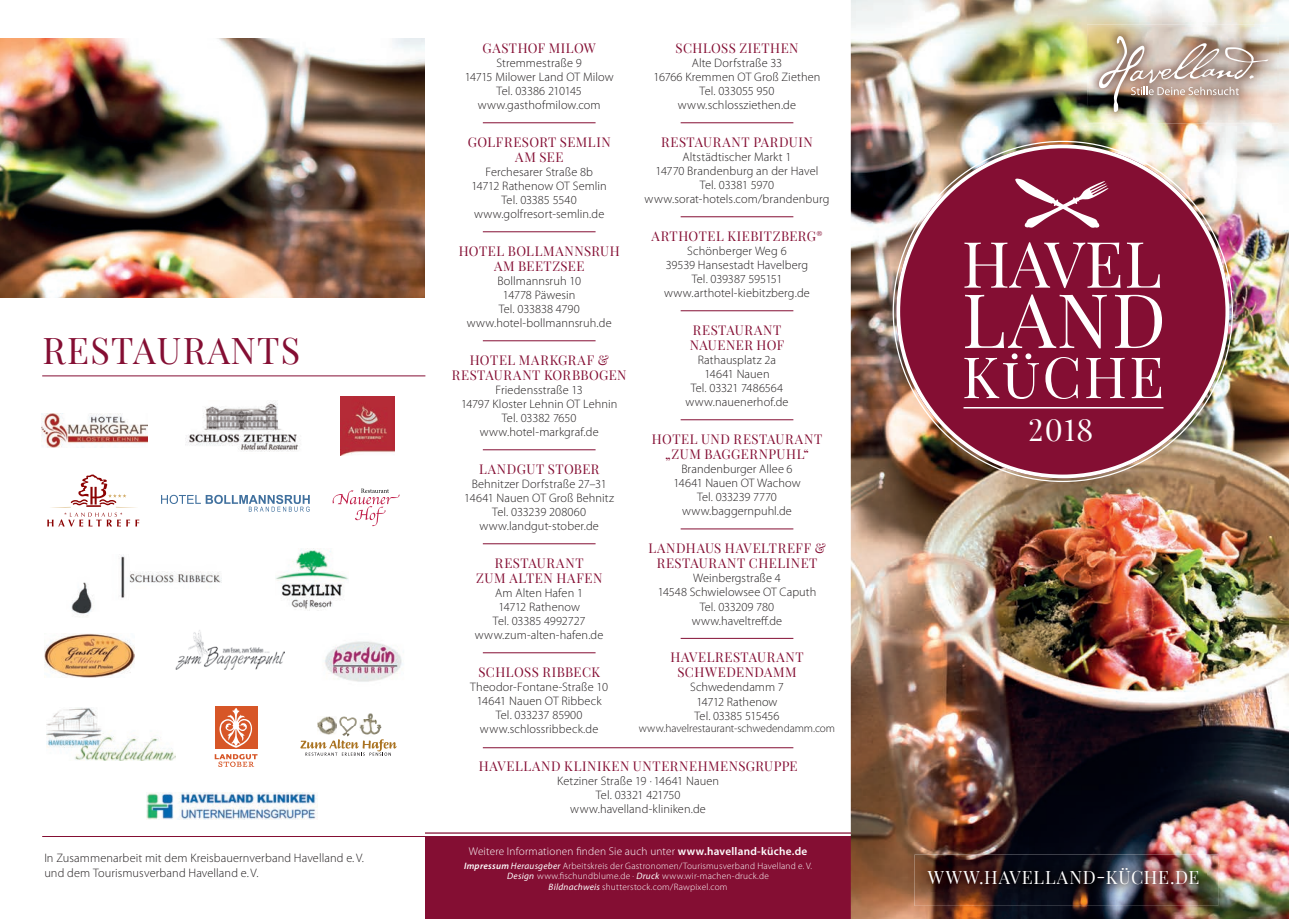
<style>
.page{position:relative;width:1289px;height:919px;background:#fff}
.page>*{position:absolute;margin:0;border:0;box-sizing:border-box;transform-origin:0 0}
.t1{font:75.15px "Playfair Display SC";color:#fff}
.t2{font:63.75px "Playfair Display SC";letter-spacing:-.005em;color:#fff}
.t3{font:36px "Playfair Display SC";letter-spacing:.035em;color:#840e33}
.t4{font:29.85px "Playfair Display SC";color:#fff}
.t5{font:18px "Playfair Display SC";letter-spacing:.05em;color:#fff}
.t6{font:13.2px/15px "Playfair Display SC";letter-spacing:.04em;color:#840e33;text-align:center}
.t7{font:300 12.3px/14.1px "Myriad Pro";letter-spacing:.005em;color:#231f20;text-align:center}
.t8{font:300 11.25px "Myriad Pro";letter-spacing:.015em;color:#fff}
.t9{font:300 11.25px "Myriad Pro";letter-spacing:-.005em;color:#231f20}
.t10{font:300 9.3px/10.6px "Myriad Pro";letter-spacing:.025em;color:#fff;text-align:center}
.s1{font-weight:600}
.s2{font-weight:600;font-style:italic}
.s3{font-weight:400;font-style:italic}
</style>
<div class="page">
<div style="left:425px;top:832px;width:425px;height:86px;background:#840e33"></div>
<hr style="left:483px;top:122px;width:112px;height:1px;background:#840e33">
<hr style="left:483px;top:231px;width:112px;height:1px;background:#840e33">
<hr style="left:483px;top:340px;width:112px;height:1px;background:#840e33">
<hr style="left:483px;top:449px;width:112px;height:1px;background:#840e33">
<hr style="left:483px;top:543px;width:112px;height:1px;background:#840e33">
<hr style="left:483px;top:652px;width:112px;height:1px;background:#840e33">
<hr style="left:680px;top:122px;width:113px;height:1px;background:#840e33">
<hr style="left:680px;top:216px;width:113px;height:1px;background:#840e33">
<hr style="left:680px;top:310px;width:113px;height:1px;background:#840e33">
<hr style="left:680px;top:419px;width:113px;height:1px;background:#840e33">
<hr style="left:680px;top:528px;width:113px;height:1px;background:#840e33">
<hr style="left:680px;top:638px;width:113px;height:1px;background:#840e33">
<hr style="left:483px;top:747px;width:310px;height:1px;background:#840e33">
<img style="left:41px;top:413px;width:106px;height:34px">
<hr style="left:42px;top:375px;width:383px;height:1px;background:#840e33">
<hr style="left:42px;top:836px;width:383px;height:1px;background:#840e33">
<img style="left:185px;top:402px;width:113px;height:50px">
<img style="left:341px;top:397px;width:53px;height:58px">
<img style="left:146px;top:792px;width:171px;height:27px">
<svg style="left:332px;top:488px;width:67px;height:38px"></svg>
<img style="left:71px;top:555px;width:151px;height:61px">
<img style="left:45px;top:633px;width:90px;height:44px">
<img style="left:325px;top:641px;width:78px;height:41px">
<img style="left:275px;top:549px;width:73px;height:60px">
<img style="left:175px;top:630px;width:110px;height:39px">
<svg style="left:161px;top:495px;width:149px;height:16px"></svg>
<div style="left:215px;top:706px;width:42px;height:43px;background:#d75627"></div>
<svg style="left:219px;top:708px;width:34px;height:39px"></svg>
<svg style="left:215px;top:754px;width:42px;height:13px"></svg>
<img style="left:367px;top:713px;width:6px;height:3px">
<svg style="left:300px;top:716px;width:97px;height:39px"></svg>
<img style="left:850px;top:0;width:438px;height:918px">
<div style="left:896px;top:144px;width:333px;height:334px;background:#840e33;border-radius:50%"></div>
<img style="left:1087px;top:25px;width:191px;height:98px">
<img style="left:1089px;top:27px;width:187px;height:94px">
<img style="left:1098px;top:36px;width:170px;height:76px">
<img style="left:914px;top:854px;width:304px;height:51px">
<img style="left:921px;top:860px;width:284px;height:31px">
<img style="left:46px;top:707px;width:129px;height:53px">
<hr style="left:963px;top:407px;width:200px;height:1px;background:#fff">
<svg style="left:1015px;top:178px;width:93px;height:50px"></svg>
<svg style="left:964px;top:353px;width:197px;height:46px"></svg>
<img style="left:0;top:38px;width:425px;height:260px">
<svg style="left:47px;top:474px;width:92px;height:52px"></svg>
<h3 class="t3" style="left:43px;top:328px;width:259px">RESTAURANTS</h3>
<p class="t7" style="left:44px;top:850px;width:321px;line-height:15px;text-align:left">In Zusammenarbeit mit dem Kreisbauernverband Havelland e. V. und dem Tourismusverband Havelland e. V.</p>
<p class="t6" style="left:482px;top:40px;width:115px">GASTHOF MILOW</p>
<p class="t7" style="left:464px;top:56px;width:150px">Stremmestraße 9<br>14715 Milower Land OT Milow<br>Tel. 03386 210145 www.gasthofmilow.com</p>
<p class="t6" style="left:468px;top:134px;width:144px">GOLFRESORT SEMLIN<br>AM SEE</p>
<p class="t7" style="left:471px;top:165px;width:137px">Ferchesarer Straße 8b<br>14712 Rathenow OT Semlin<br>Tel. 03385 5540 www.golfresort-semlin.de</p>
<p class="t6" style="left:458px;top:243px;width:163px">HOTEL BOLLMANNSRUH<br>AM BEETZSEE</p>
<p class="t7" style="left:467px;top:274px;width:146px">Bollmannsruh 10<br>14778 Päwesin<br>Tel. 033838 4790 www.hotel-bollmannsruh.de</p>
<p class="t6" style="left:452px;top:352px;width:176px">HOTEL MARKGRAF &amp;<br>RESTAURANT KORBBOGEN</p>
<p class="t7" style="left:461px;top:383px;width:158px">Friedensstraße 13<br>14797 Kloster Lehnin OT Lehnin<br>Tel. 03382 7650 www.hotel-markgraf.de</p>
<p class="t6" style="left:479px;top:461px;width:122px">LANDGUT STOBER</p>
<p class="t7" style="left:464px;top:476px;width:151px">Behnitzer Dorfstraße 27–31<br>14641 Nauen OT Groß Behnitz<br>Tel. 033239 208060 www.landgut-stober.de</p>
<p class="t6" style="left:476px;top:555px;width:128px">RESTAURANT<br>ZUM ALTEN HAFEN</p>
<p class="t7" style="left:475px;top:585px;width:130px">Am Alten Hafen 1<br>14712 Rathenow<br>Tel. 03385 4992727 www.zum-alten-hafen.de</p>
<p class="t6" style="left:478px;top:664px;width:123px">SCHLOSS RIBBECK</p>
<p class="t7" style="left:470px;top:679px;width:139px">Theodor-Fontane-Straße 10<br>14641 Nauen OT Ribbeck<br>Tel. 033237 85900 www.schlossribbeck.de</p>
<p class="t6" style="left:675px;top:40px;width:125px">SCHLOSS ZIETHEN</p>
<p class="t7" style="left:653px;top:56px;width:168px">Alte Dorfstraße 33<br>16766 Kremmen OT Groß Ziethen<br>Tel. 033055 950 www.schlossziethen.de</p>
<p class="t6" style="left:661px;top:134px;width:153px">RESTAURANT PARDUIN</p>
<p class="t7" style="left:644px;top:150px;width:186px">Altstädtischer Markt 1<br>14770 Brandenburg an der Havel<br>Tel. 03381 5970 www.sorat-hotels.com/brandenburg</p>
<p class="t6" style="left:651px;top:228px;width:172px">ARTHOTEL KIEBITZBERG<sup>®</sup></p>
<p class="t7" style="left:664px;top:244px;width:147px">Schönberger Weg 6<br>39539 Hansestadt Havelberg<br>Tel. 039387 595151 www.arthotel-kiebitzberg.de</p>
<p class="t6" style="left:690px;top:322px;width:96px;text-align:left">RESTAURANT<br>NAUENER HOF</p>
<p class="t7" style="left:685px;top:353px;width:105px">Rathausplatz 2a<br>14641 Nauen<br>Tel. 03321 7486564 www.nauenerhof.de</p>
<p class="t6" style="left:652px;top:431px;width:172px">HOTEL UND RESTAURANT „ZUM BAGGERNPUHL“</p>
<p class="t7" style="left:673px;top:462px;width:129px">Brandenburger Allee 6<br>14641 Nauen OT Wachow<br>Tel. 033239 7770 www.baggernpuhl.de</p>
<p class="t6" style="left:648px;top:540px;width:179px">LANDHAUS HAVELTREFF &amp;<br>RESTAURANT CHELINET</p>
<p class="t7" style="left:657px;top:571px;width:160px">Weinbergstraße 4<br>14548 Schwielowsee OT Caputh<br>Tel. 033209 780 www.haveltreff.de</p>
<p class="t6" style="left:670px;top:649px;width:135px">HAVELRESTAURANT<br>SCHWEDENDAMM</p>
<p class="t7" style="left:690px;top:680px;width:95px">Schwedendamm 7<br>14712 Rathenow<br>Tel. 03385 515456</p>
<p class="t9" style="left:639px;top:721px;width:198px">www.havelrestaurant-schwedendamm.com</p>
<p class="t6" style="left:479px;top:758px;width:320px">HAVELLAND KLINIKEN UNTERNEHMENSGRUPPE</p>
<p class="t7" style="left:557px;top:774px;width:163px">Ketziner Straße 19 · 14641 Nauen<br>Tel. 03321 421750 www.havelland-kliniken.de</p>
<h2 class="t2" style="left:961px;top:225px;width:201px">HAVEL</h2>
<h1 class="t1" style="left:961px;top:274px;width:206px">LAND</h1>
<h3 class="t4" style="left:1028px;top:412px;width:66px">2018</h3>
<p class="t8" style="left:469px;top:845px;width:340px">Weitere Informationen finden Sie auch unter <span class="s1">www.havelland-küche.de</span></p>
<p class="t10" style="left:464px;top:860px;width:350px"><span class="s2">Impressum</span> <span class="s3">Herausgeber</span> Arbeitskreis der Gastronomen/Tourismusverband Havelland e. V.<br><span class="s3">Design</span> www.fischundblume.de · <span class="s3">Druck</span> www.wir-machen-druck.de<br><span class="s3">Bildnachweis</span> shutterstock.com/Rawpixel.com</p>
<h3 class="t5" style="left:927px;top:866px;width:273px">WWW.HAVELLAND-KÜCHE.DE</h3>
</div>
